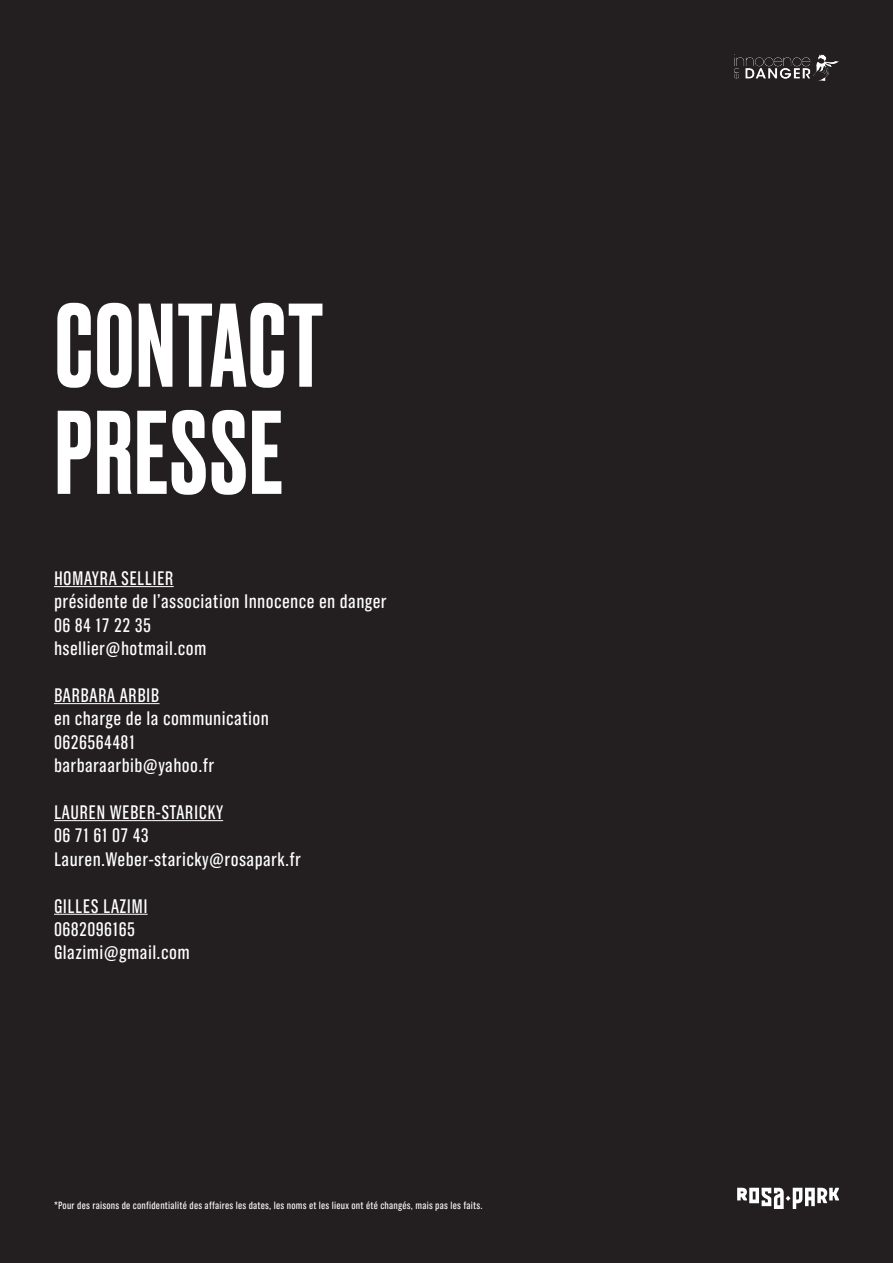
<style>
.page{position:relative;width:893px;height:1263px;background:#231f20}
.page>*{position:absolute;margin:0;border:0;box-sizing:border-box;transform-origin:0 0}
.t1{font:500 111.75px/107.1px "Druk";letter-spacing:.02em;color:#fff}
.t2{font:19.5px "Grotzec Head Condensed";letter-spacing:.02em;color:#fff}
.t3{font:10.5px "Grotzec Head Condensed";letter-spacing:.02em;color:#fff}
</style>
<div class="page">
<img style="left:734px;top:54px;width:105px;height:27px">
<svg style="left:737px;top:1188px;width:102px;height:21px"></svg>
<hr style="left:54px;top:586px;width:120px;height:1px;background:#fff">
<hr style="left:54px;top:703px;width:105px;height:1px;background:#fff">
<hr style="left:54px;top:820px;width:169px;height:1px;background:#fff">
<hr style="left:54px;top:914px;width:94px;height:1px;background:#fff">
<p class="t1" style="left:55px;top:286px;width:270px">CONTACT<br>PRESSE</p>
<p class="t2" style="left:54px;top:567px;width:121px">HOMAYRA SELLIER</p>
<p class="t2" style="left:54px;top:590px;width:334px">présidente de l’association Innocence en danger</p>
<p class="t2" style="left:54px;top:614px;width:98px">06 84 17 22 35</p>
<p class="t2" style="left:54px;top:637px;width:154px">hsellier@hotmail.com</p>
<p class="t2" style="left:54px;top:684px;width:107px">BARBARA ARBIB</p>
<p class="t2" style="left:54px;top:707px;width:216px">en charge de la communication</p>
<p class="t2" style="left:54px;top:731px;width:82px">0626564481</p>
<p class="t2" style="left:54px;top:754px;width:162px">barbaraarbib@yahoo.fr</p>
<p class="t2" style="left:54px;top:801px;width:171px">LAUREN WEBER-STARICKY</p>
<p class="t2" style="left:54px;top:824px;width:96px">06 71 61 07 43</p>
<p class="t2" style="left:54px;top:848px;width:248px">Lauren.Weber-staricky@rosapark.fr</p>
<p class="t2" style="left:54px;top:895px;width:95px">GILLES LAZIMI</p>
<p class="t2" style="left:54px;top:918px;width:83px">0682096165</p>
<p class="t2" style="left:54px;top:941px;width:137px">Glazimi@gmail.com</p>
<p class="t3" style="left:54px;top:1199px;width:430px">*Pour des raisons de confidentialité des affaires les dates, les noms et les lieux ont été changés, mais pas les faits.</p>
</div>
